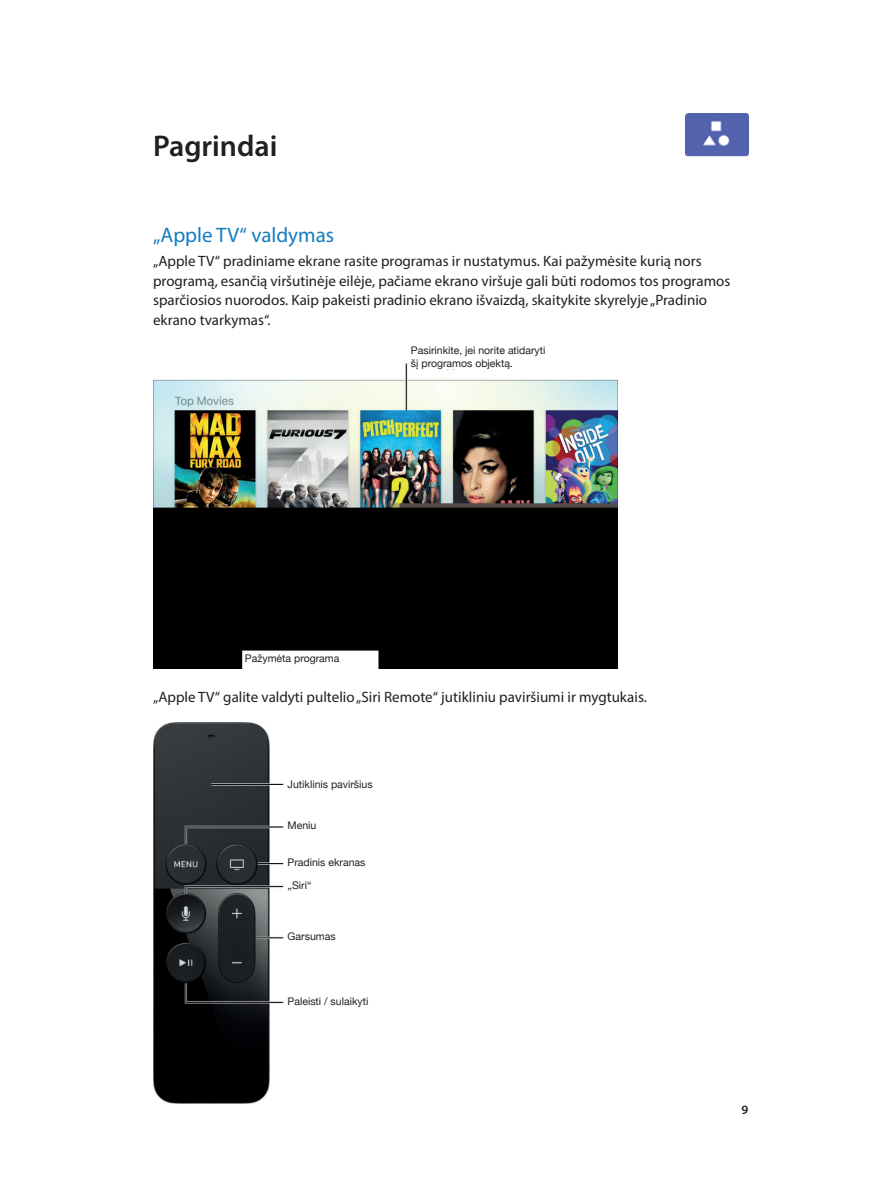
<style>
.page{position:relative;width:893px;height:1187px;background:#fff}
.page>*{position:absolute;margin:0;border:0;box-sizing:border-box;transform-origin:0 0}
.t1{font:600 30px "Myriad Pro";color:#231f20}
.t2{font:21px "Myriad Pro";color:#147dc2}
.t3{font:15px/19.5px "Myriad Pro";color:#231f20}
.t4{font:600 12.75px "Myriad Pro";color:#231f20}
.t5{font:10.5px/13.5px "Helvetica Neue";color:#231f20}
</style>
<div class="page">
<img style="left:686px;top:113px;width:62px;height:44px">
<img style="left:153px;top:363px;width:464px;height:306px">
<img style="left:153px;top:722px;width:131px;height:381px">
<h1 class="t1" style="left:153px;top:127px;width:126px">Pagrindai</h1>
<h2 class="t2" style="left:153px;top:222px;width:183px">„Apple TV“ valdymas</h2>
<p class="t3" style="left:153px;top:251px;width:579px">„Apple TV“ pradiniame ekrane rasite programas ir nustatymus. Kai pažymėsite kurią nors programą, esančią viršutinėje eilėje, pačiame ekrano viršuje gali būti rodomos tos programos sparčiosios nuorodos. Kaip pakeisti pradinio ekrano išvaizdą, skaitykite skyrelyje „Pradinio ekrano tvarkymas“.</p>
<p class="t5" style="left:411px;top:344px;width:136px">Pasirinkite, jei norite atidaryti šį programos objektą.</p>
<p class="t5" style="left:245px;top:652px;width:96px">Pažymėta programa</p>
<p class="t3" style="left:153px;top:687px;width:495px">„Apple TV“ galite valdyti pultelio „Siri Remote“ jutikliniu paviršiumi ir mygtukais.</p>
<p class="t5" style="left:288px;top:777px;width:86px">Jutiklinis paviršius</p>
<p class="t5" style="left:288px;top:819px;width:30px">Meniu</p>
<p class="t5" style="left:288px;top:851px;width:79px;line-height:22.8px">Pradinis ekranas „Siri“</p>
<p class="t5" style="left:288px;top:930px;width:50px">Garsumas</p>
<p class="t5" style="left:288px;top:995px;width:82px">Paleisti / sulaikyti</p>
<p class="t4" style="left:742px;top:1101px;width:8px">9</p>
</div>
